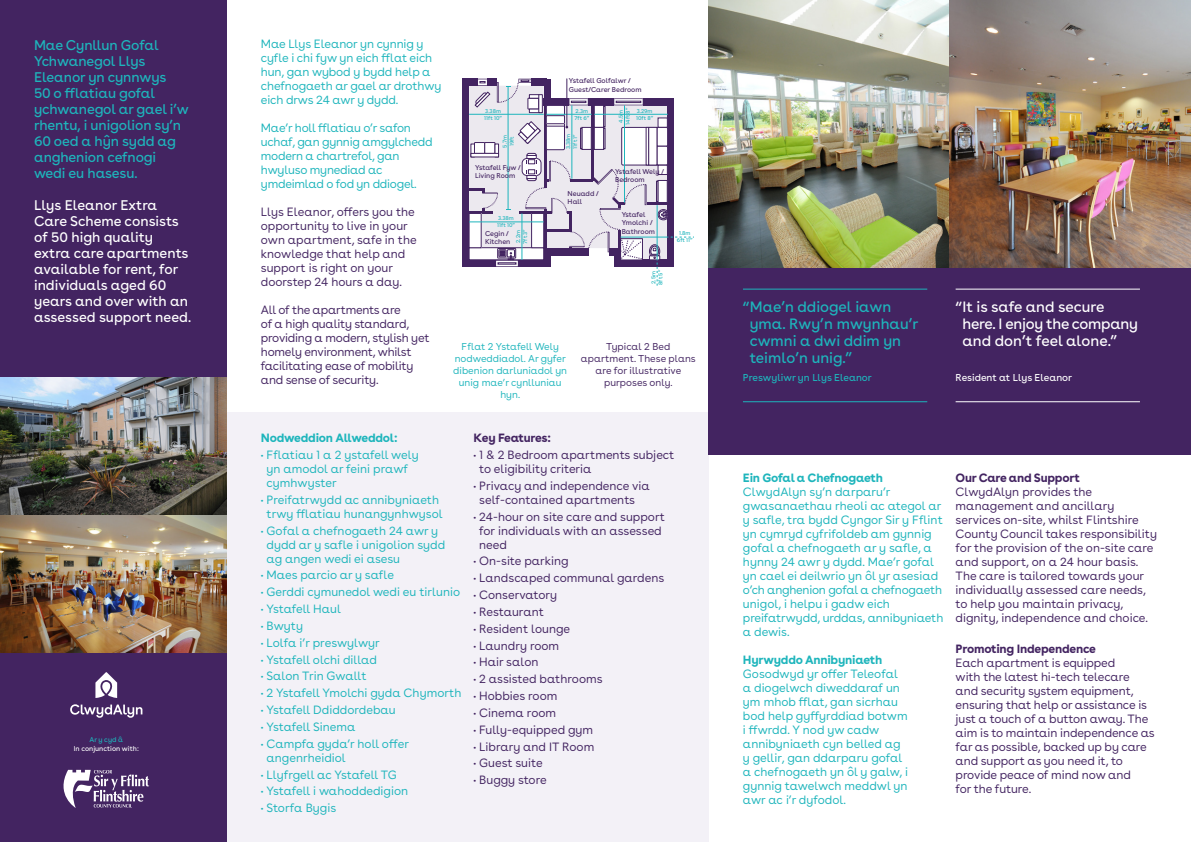
<style>
.page{position:relative;width:1191px;height:842px;background:#fff}
.page>*{position:absolute;margin:0;border:0;box-sizing:border-box;transform-origin:0 0}
.t1{font:15px/17px "Buenos Aires";color:#1eb5bc}
.t2{font:15px/17px "Buenos Aires";letter-spacing:-.015em;color:#fff}
.t3{font:14px/16px "Buenos Aires";letter-spacing:-.01em;color:#1eb5bc}
.t4{font:14px/16px "Buenos Aires";color:#fff}
.t5{font:12px/14px "Buenos Aires";color:#1eb5bc}
.t6{font:12px/14px "Buenos Aires";color:#432461}
.t7{font:12px/14px "Buenos Aires";letter-spacing:-.02em;color:#432461}
.t8{font:12px/14px "Buenos Aires";letter-spacing:-.02em;color:#1eb5bc}
.t9{font:700 12px "Buenos Aires";letter-spacing:-.02em;color:#1eb5bc}
.t10{font:700 12px "Buenos Aires";letter-spacing:-.02em;color:#432461}
.t11{font:10px/12px "Buenos Aires";color:#1eb5bc;text-align:center}
.t12{font:10px/12px "Buenos Aires";color:#432461;text-align:center}
.t13{font:10px "Buenos Aires";color:#1eb5bc}
.t14{font:10px "Buenos Aires";color:#fff}
.t15{font:7px/8.4px "Buenos Aires";letter-spacing:-.01em;color:#432461}
.t16{font:7px "Buenos Aires";color:#fff}
.t17{font:7px "Buenos Aires";color:#1eb5bc}
.t18{font:5.6px/7px "Buenos Aires";color:#1eb5bc}
</style>
<div class="page">
<div style="left:227px;top:412px;width:482px;height:430px;background:#f3f1f7"></div>
<div style="left:0;top:0;width:227px;height:842px;background:#432461"></div>
<div style="left:709px;top:268px;width:482px;height:187px;background:#432461"></div>
<div style="left:462px;top:79px;width:7px;height:188px;background:#432461"></div>
<svg style="left:469px;top:79px;width:225px;height:207px"></svg>
<img style="left:709px;top:0;width:241px;height:268px">
<img style="left:950px;top:0;width:241px;height:268px">
<img style="left:0;top:378px;width:227px;height:137px">
<img style="left:0;top:515px;width:227px;height:137px">
<hr style="left:955px;top:289px;width:185px;height:1px;background:#fff">
<hr style="left:743px;top:289px;width:184px;height:1px;background:#1eb5bc">
<svg style="left:70px;top:704px;width:72px;height:14px"></svg>
<svg style="left:95px;top:672px;width:22px;height:26px"></svg>
<hr style="left:955px;top:401px;width:185px;height:1px;background:#fff">
<hr style="left:743px;top:401px;width:184px;height:1px;background:#1eb5bc">
<svg style="left:63px;top:770px;width:86px;height:38px"></svg>
<p class="t3" style="left:34px;top:36px;width:156px">Mae Cynllun Gofal<br>Ychwanegol Llys<br>Eleanor yn cynnwys<br>50 o fflatiau gofal ychwanegol ar gael i’w rhentu, i unigolion sy’n<br>60 oed a hŷn sydd ag anghenion cefnogi wedi eu hasesu.</p>
<p class="t4" style="left:34px;top:196px;width:159px">Llys Eleanor Extra<br>Care Scheme consists of 50 high quality extra care apartments available for rent, for individuals aged 60 years and over with an assessed support need.</p>
<p class="t17" style="left:89px;top:734px;width:35px">Ar y cyd â</p>
<p class="t16" style="left:74px;top:743px;width:67px">In conjunction with:</p>
<p class="t5" style="left:261px;top:36px;width:182px">Mae Llys Eleanor yn cynnig y cyfle i chi fyw yn eich fflat eich hun, gan wybod y bydd help a chefnogaeth ar gael ar drothwy eich drws 24 awr y dydd.</p>
<p class="t8" style="left:261px;top:120px;width:173px">Mae’r holl fflatiau o’r safon uchaf, gan gynnig amgylchedd modern a chartrefol, gan hwyluso mynediad ac ymdeimlad o fod yn ddiogel.</p>
<p class="t6" style="left:261px;top:204px;width:157px">Llys Eleanor, offers you the opportunity to live in your own apartment, safe in the knowledge that help and support is right on your doorstep 24 hours a day.</p>
<p class="t7" style="left:261px;top:302px;width:170px">All of the apartments are<br>of a high quality standard, providing a modern, stylish yet homely environment, whilst facilitating ease of mobility and sense of security.</p>
<p class="t15" style="left:569px;top:76px;width:74px">Ystafell Golfalwr /<br>Guest/Carer Bedroom</p>
<p class="t18" style="left:484px;top:107px;width:19px">3.38m<br>11ft 10”</p>
<p class="t18" style="left:574px;top:107px;width:16px">2.3m<br>7ft 6”</p>
<p class="t18" style="left:617px;top:125px;width:19px;text-align:center;rotate:-90deg">4.5m<br>14ft 8”</p>
<p class="t18" style="left:636px;top:107px;width:19px">3.29m<br>10ft 8”</p>
<p class="t18" style="left:501px;top:148px;width:14px;rotate:-90deg">5.7m<br>19ft</p>
<p class="t18" style="left:564px;top:149px;width:17px;rotate:-90deg">3.38m<br>11ft 1”</p>
<p class="t15" style="left:475px;top:163px;width:47px">Ystafell Fyw /<br>Living Room</p>
<p class="t15" style="left:615px;top:167px;width:50px">Ystafell Wely /<br>Bedroom</p>
<p class="t15" style="left:567px;top:189px;width:33px">Neuadd /<br>Hall</p>
<p class="t18" style="left:497px;top:214px;width:19px">3.38m<br>11ft 10”</p>
<p class="t18" style="left:514px;top:244px;width:16px;rotate:-90deg">2.2m<br>7ft 3”</p>
<p class="t15" style="left:485px;top:228px;width:27px">Cegin /<br>Kitchen</p>
<p class="t15" style="left:621px;top:210px;width:35px">Ystafel<br>Ymolchi /<br>Bathroom</p>
<p class="t18" style="left:677px;top:229px;width:17px;text-align:center">1.8m<br>6ft 11”</p>
<p class="t18" style="left:649px;top:285px;width:17px;rotate:-90deg">2.5m<br>8ft 5”</p>
<p class="t11" style="left:453px;top:339px;width:115px">Fflat 2 Ystafell Wely nodweddiadol. Ar gyfer dibenion darluniadol yn unig mae’r cynlluniau hyn.</p>
<p class="t12" style="left:581px;top:339px;width:116px">Typical 2 Bed apartment. These plans are for illustrative purposes only.</p>
<p class="t9" style="left:261px;top:427px;width:138px">Nodweddion Allweddol:</p>
<p class="t5" style="left:266px;top:447px;width:154px;text-indent:-6px">• Fflatiau 1 a 2 ystafell wely yn amodol ar feini prawf cymhwyster</p>
<p class="t5" style="left:261px;top:491px;width:183px;text-align:center">• Preifatrwydd ac annibyniaeth trwy fflatiau hunangynhwysol</p>
<p class="t5" style="left:266px;top:522px;width:180px;text-indent:-6px">• Gofal a chefnogaeth 24 awr y dydd ar y safle i unigolion sydd ag angen wedi ei asesu</p>
<p class="t5" style="left:261px;top:567px;width:135px">• Maes parcio ar y safle</p>
<p class="t5" style="left:261px;top:584px;width:201px">• Gerddi cymunedol wedi eu tirlunio</p>
<p class="t5" style="left:261px;top:601px;width:82px">• Ystafell Haul</p>
<p class="t5" style="left:261px;top:618px;width:44px">• Bwyty</p>
<p class="t5" style="left:261px;top:634px;width:120px">• Lolfa i’r preswylwyr</p>
<p class="t5" style="left:261px;top:651px;width:118px">• Ystafell olchi dillad</p>
<p class="t5" style="left:261px;top:668px;width:107px">• Salon Trin Gwallt</p>
<p class="t5" style="left:261px;top:685px;width:202px">• 2 Ystafell Ymolchi gyda Chymorth</p>
<p class="t5" style="left:261px;top:702px;width:136px">• Ystafell Ddiddordebau</p>
<p class="t5" style="left:261px;top:719px;width:96px">• Ystafell Sinema</p>
<p class="t5" style="left:266px;top:735px;width:144px;text-indent:-6px">• Campfa gyda’r holl offer angenrheidiol</p>
<p class="t5" style="left:261px;top:766px;width:137px">• Llyfrgell ac Ystafell TG</p>
<p class="t5" style="left:261px;top:783px;width:149px">• Ystafell i wahoddedigion</p>
<p class="t5" style="left:261px;top:800px;width:77px">• Storfa Bygis</p>
<p class="t10" style="left:473px;top:427px;width:79px">Key Features:</p>
<p class="t6" style="left:479px;top:447px;width:197px;text-indent:-6px">• 1 &amp; 2 Bedroom apartments subject to eligibility criteria</p>
<p class="t6" style="left:479px;top:477px;width:172px;text-indent:-6px">• Privacy and independence via self-contained apartments</p>
<p class="t6" style="left:479px;top:508px;width:187px;text-indent:-6px">• 24-hour on site care and support for individuals with an assessed need</p>
<p class="t6" style="left:473px;top:553px;width:97px">• On-site parking</p>
<p class="t6" style="left:473px;top:570px;width:192px">• Landscaped communal gardens</p>
<p class="t6" style="left:473px;top:587px;width:85px">• Conservatory</p>
<p class="t6" style="left:473px;top:604px;width:72px">• Restaurant</p>
<p class="t6" style="left:473px;top:620px;width:98px">• Resident lounge</p>
<p class="t6" style="left:473px;top:637px;width:87px">• Laundry room</p>
<p class="t6" style="left:473px;top:654px;width:66px">• Hair salon</p>
<p class="t6" style="left:473px;top:671px;width:130px">• 2 assisted bathrooms</p>
<p class="t6" style="left:473px;top:688px;width:85px">• Hobbies room</p>
<p class="t6" style="left:473px;top:705px;width:84px">• Cinema room</p>
<p class="t6" style="left:473px;top:721px;width:121px">• Fully-equipped gym</p>
<p class="t6" style="left:473px;top:738px;width:122px">• Library and IT Room</p>
<p class="t6" style="left:473px;top:755px;width:71px">• Guest suite</p>
<p class="t6" style="left:473px;top:772px;width:75px">• Buggy store</p>
<p class="t1" style="left:749px;top:297px;width:170px;text-indent:-7px">“Mae’n ddiogel iawn yma. Rwy’n mwynhau’r cwmni a dwi ddim yn teimlo’n unig.”</p>
<p class="t13" style="left:743px;top:369px;width:130px">Preswyliwr yn Llys Eleanor</p>
<p class="t2" style="left:962px;top:297px;width:177px;text-indent:-7px">“It is safe and secure here. I enjoy the company and don’t feel alone.”</p>
<p class="t14" style="left:955px;top:369px;width:118px">Resident at Llys Eleanor</p>
<p class="t9" style="left:743px;top:468px;width:141px">Ein Gofal a Chefnogaeth</p>
<p class="t5" style="left:743px;top:484px;width:202px">ClwydAlyn sy’n darparu’r gwasanaethau rheoli ac ategol ar y safle, tra bydd Cyngor Sir y Fflint yn cymryd cyfrifoldeb am gynnig gofal a chefnogaeth ar y safle, a hynny 24 awr y dydd. Mae’r gofal yn cael ei deilwrio yn ôl yr asesiad o’ch anghenion gofal a chefnogaeth unigol, i helpu i gadw eich preifatrwydd, urddas, annibyniaeth a dewis.</p>
<p class="t9" style="left:743px;top:650px;width:141px">Hyrwyddo Annibyniaeth</p>
<p class="t5" style="left:743px;top:666px;width:167px">Gosodwyd yr offer Teleofal a diogelwch diweddaraf un ym mhob fflat, gan sicrhau bod help gyffyrddiad botwm i ffwrdd. Y nod yw cadw annibyniaeth cyn belled ag y gellir, gan ddarparu gofal a chefnogaeth yn ôl y galw, i gynnig tawelwch meddwl yn awr ac i’r dyfodol.</p>
<p class="t10" style="left:955px;top:468px;width:126px">Our Care and Support</p>
<p class="t6" style="left:955px;top:484px;width:203px">ClwydAlyn provides the management and ancillary services on-site, whilst Flintshire<br>County Council takes responsibility for the provision of the on-site care and support, on a 24 hour basis.<br>The care is tailored towards your individually assessed care needs, to help you maintain privacy, dignity, independence and choice.</p>
<p class="t10" style="left:955px;top:639px;width:142px">Promoting Independence</p>
<p class="t6" style="left:955px;top:655px;width:201px">Each apartment is equipped<br>with the latest hi-tech telecare and security system equipment, ensuring that help or assistance is just a touch of a button away. The aim is to maintain independence as far as possible, backed up by care and support as you need it, to provide peace of mind now and<br>for the future.</p>
</div>
